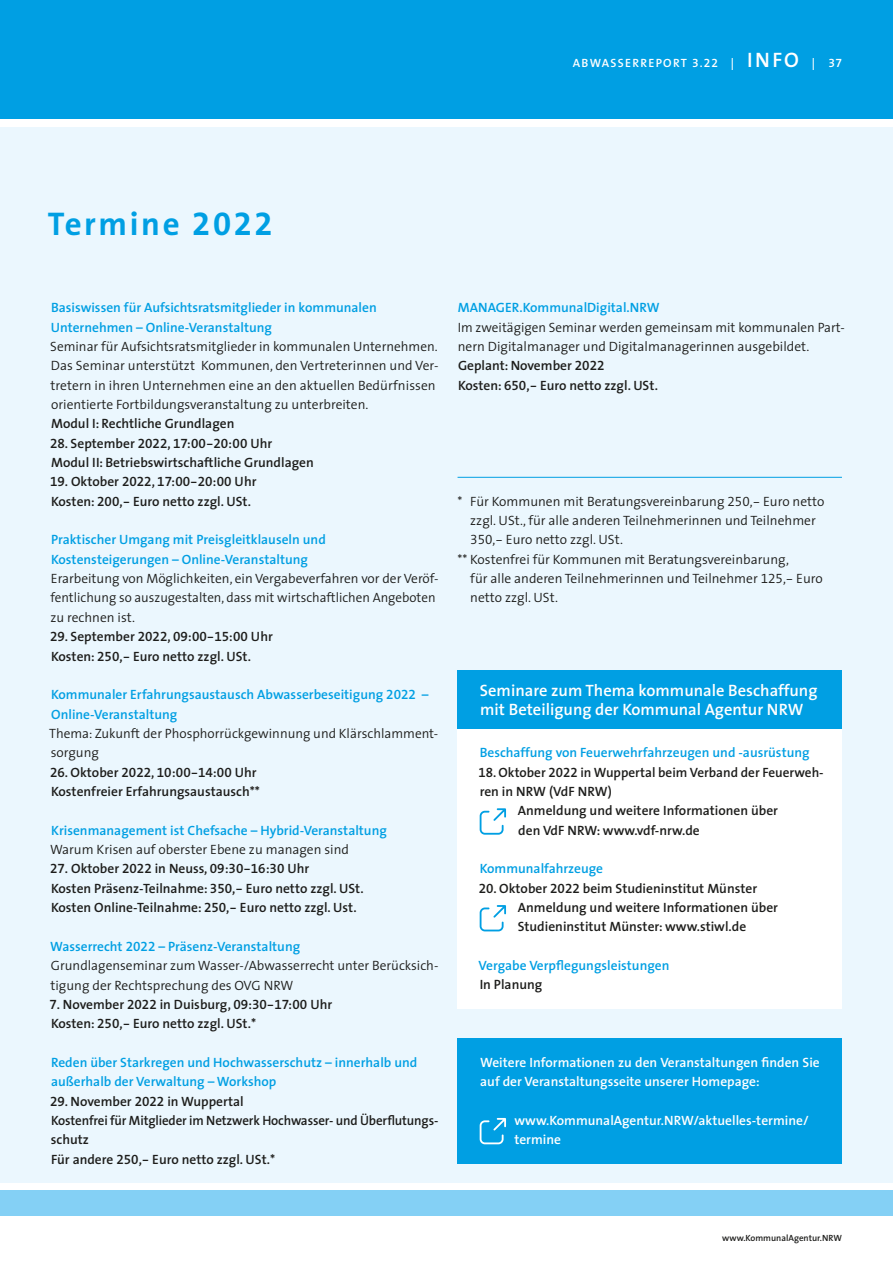
<style>
.page{position:relative;width:893px;height:1263px;background:#fff}
.page>*{position:absolute;margin:0;border:0;box-sizing:border-box;transform-origin:0 0}
.t1{font:700 33px "The Sans";letter-spacing:.08em;color:#009fe3}
.t2{font:600 16.5px/19.4px "The Sans";color:#fff}
.t3{font:300 13.5px/19.4px "The Sans";color:#1d1d1b}
.t4{font:600 13.5px/19.4px "The Sans";color:#1d1d1b}
.t5{font:600 13.5px/19.4px "The Sans";color:#009fe3}
.t6{font:13.5px "The Sans Semi Bold Expert";color:#1d1d1b}
.t7{font:600 13.5px/19.4px "The Sans";color:#fff}
.t8{font:600 12px "The Sans";letter-spacing:.105em;color:#fff}
.t9{font:600 9px "The Sans";color:#1d1d1b}
.s1{font-family:"The Sans Semi Bold Expert";font-weight:400}
.s2{font-size:21px}
.s3{font-family:"The Sans Bold Expert";font-weight:400}
.s4{font-family:"The Sans";font-weight:600}
.s5{font-weight:600;color:#009fe3}
.s6{font-family:"The Sans Semi Bold Expert";font-weight:400;color:#009fe3}
.s7{font-weight:600}
.s8{font-family:"The Sans Semi Light Expert";font-weight:400}
</style>
<div class="page">
<div style="left:0;top:0;width:893px;height:119px;background:#009fe3"></div>
<div style="left:0;top:1191px;width:893px;height:25px;background:#84d0f5"></div>
<div style="left:0;top:128px;width:893px;height:1055px;background:#ebf7fe"></div>
<div style="left:458px;top:728px;width:384px;height:281px;background:#fff"></div>
<div style="left:458px;top:670px;width:384px;height:58px;background:#009fe3"></div>
<div style="left:458px;top:1038px;width:384px;height:126px;background:#009fe3"></div>
<svg style="left:480px;top:808px;width:26px;height:27px"></svg>
<svg style="left:480px;top:905px;width:26px;height:26px"></svg>
<svg style="left:480px;top:1118px;width:26px;height:26px"></svg>
<hr style="left:458px;top:477px;width:384px;height:1px;background:#009fe3">
<p class="t8" style="left:573px;top:53px;width:271px">ABWASSERREPORT <span class="s1">3.22</span> | <span class="s2">INFO</span> | <span class="s1">37</span></p>
<h1 class="t1" style="left:48px;top:196px;width:226px">Termine <span class="s3">2022</span></h1>
<p class="t5" style="left:51px;top:298px;width:327px">Basiswissen für Aufsichtsratsmitglieder in kommunalen<br>Unternehmen – Online-Veranstaltung</p>
<p class="t3" style="left:50px;top:336px;width:390px">Seminar für Aufsichtsratsmitglieder in kommunalen Unternehmen.<br>Das Seminar unterstützt Kommunen, den Vertreterinnen und Ver&shy;tretern in ihren Unternehmen eine an den aktuellen Bedürfnissen orientierte Fortbildungsveranstaltung zu unterbreiten.</p>
<p class="t4" style="left:51px;top:414px;width:185px">Modul I: Rechtliche Grundlagen</p>
<p class="t6" style="left:50px;top:432px;width:224px">28<span class="s4">. September</span> 2022<span class="s4">,</span> 17:00-20:00 <span class="s4">Uhr</span></p>
<p class="t4" style="left:51px;top:452px;width:264px">Modul II: Betriebswirtschaftliche Grundlagen</p>
<p class="t6" style="left:50px;top:470px;width:208px">19. <span class="s4">Oktober</span> 2022<span class="s4">,</span> 17:00-20:00 <span class="s4">Uhr</span></p>
<p class="t4" style="left:51px;top:491px;width:201px">Kosten: <span class="s1">200,-</span> Euro netto zzgl. USt.</p>
<p class="t5" style="left:51px;top:530px;width:276px">Praktischer Umgang mit Preisgleitklauseln und<br>Kostensteigerungen – Online-Veranstaltung</p>
<p class="t3" style="left:50px;top:568px;width:390px">Erarbeitung von Möglichkeiten, ein Vergabeverfahren vor der Veröf&shy;fentlichung so auszugestalten, dass mit wirtschaftlichen Angeboten zu rechnen ist.</p>
<p class="t6" style="left:50px;top:625px;width:224px">29<span class="s4">. September</span> 2022<span class="s4">,</span> 09:00-15:00 <span class="s4">Uhr</span></p>
<p class="t4" style="left:51px;top:646px;width:201px">Kosten: <span class="s1">250,-</span> Euro netto zzgl. USt.</p>
<p class="t5" style="left:51px;top:685px;width:379px">Kommunaler Erfahrungsaustausch Abwasserbeseitigung <span class="s1">2022</span> –<br>Online-Veranstaltung</p>
<p class="t3" style="left:49px;top:723px;width:391px">Thema: Zukunft der Phosphorrückgewinnung und Klärschlamment&shy;sorgung</p>
<p class="t6" style="left:50px;top:761px;width:208px">26<span class="s4">. Oktober</span> 2022<span class="s4">,</span> 10:00-14:00 <span class="s4">Uhr</span></p>
<p class="t4" style="left:51px;top:781px;width:210px">Kostenfreier Erfahrungsaustausch**</p>
<p class="t5" style="left:51px;top:820px;width:337px">Krisenmanagement ist Chefsache – Hybrid-Veranstaltung</p>
<p class="t3" style="left:50px;top:839px;width:301px">Warum Krisen auf oberster Ebene zu managen sind</p>
<p class="t6" style="left:50px;top:857px;width:261px">27. <span class="s4">Oktober</span> 2022 <span class="s4">in Neuss,</span> 09:30-16:30 <span class="s4">Uhr</span></p>
<p class="t4" style="left:51px;top:878px;width:314px">Kosten Präsenz-Teilnahme: <span class="s1">350,-</span> Euro netto zzgl. USt.<br>Kosten Online-Teilnahme: <span class="s1">250,-</span> Euro netto zzgl. Ust.</p>
<p class="t3" style="left:50px;top:936px;width:390px"><span class="s5">Wasserrecht</span> <span class="s6">2022</span> <span class="s5">– Präsenz-Veranstaltung<br></span>Grundlagenseminar zum Wasser-/Abwasserrecht unter Berücksich&shy;tigung der Rechtsprechung des OVG NRW</p>
<p class="t4" style="left:49px;top:994px;width:284px"><span class="s1">7.</span> November <span class="s1">2022</span> in Duisburg, <span class="s1">09:30-17:00</span> Uhr<br>Kosten: <span class="s1">250,-</span> Euro netto zzgl. USt.*</p>
<p class="t5" style="left:51px;top:1052px;width:368px">Reden über Starkregen und Hochwasserschutz – innerhalb und außerhalb der Verwaltung – Workshop</p>
<p class="t4" style="left:50px;top:1091px;width:389px"><span class="s1">29</span>. November <span class="s1">2022</span> in Wuppertal<br>Kostenfrei für Mitglieder im Netzwerk Hochwasser- und Überflutungs&shy;schutz<br>Für andere <span class="s1">250,-</span> Euro netto zzgl. USt.*</p>
<p class="t5" style="left:458px;top:298px;width:203px">MANAGER.KommunalDigital.NRW</p>
<p class="t3" style="left:458px;top:317px;width:389px">Im zweitägigen Seminar werden gemeinsam mit kommunalen Part&shy;nern Digitalmanager und Digitalmanagerinnen ausgebildet.<br><span class="s7">Geplant: November</span> <span class="s1">2022<br></span><span class="s7">Kosten:</span> <span class="s1">650,-</span> <span class="s7">Euro netto zzgl. USt.</span></p>
<p class="t3" style="left:458px;top:491px;width:368px">* Für Kommunen mit Beratungsvereinbarung <span class="s8">250,-</span> Euro netto</p>
<p class="t3" style="left:470px;top:510px;width:347px">zzgl. USt., für alle anderen Teilnehmerinnen und Teilnehmer</p>
<p class="t3" style="left:470px;top:530px;width:154px"><span class="s8">350,-</span> Euro netto zzgl. USt.</p>
<p class="t3" style="left:458px;top:549px;width:333px">** Kostenfrei für Kommunen mit Beratungsvereinbarung,</p>
<p class="t3" style="left:470px;top:568px;width:354px">für alle anderen Teilnehmerinnen und Teilnehmer <span class="s8">125,-</span> Euro</p>
<p class="t3" style="left:470px;top:588px;width:89px">netto zzgl. USt.</p>
<p class="t2" style="left:480px;top:680px;width:339px">Seminare zum Thema kommunale Beschaffung mit Beteiligung der Kommunal Agentur NRW</p>
<p class="t5" style="left:480px;top:743px;width:331px">Beschaffung von Feuerwehrfahrzeugen und -ausrüstung</p>
<p class="t4" style="left:479px;top:762px;width:347px"><span class="s1">18</span>. Oktober <span class="s1">2022</span> in Wuppertal beim Verband der Feuerweh-</p>
<p class="t4" style="left:480px;top:781px;width:134px">ren in NRW (VdF NRW)</p>
<p class="t4" style="left:518px;top:801px;width:262px">Anmeldung und weitere Informationen über</p>
<p class="t4" style="left:518px;top:820px;width:183px">den VdF NRW: www.vdf-nrw.de</p>
<p class="t5" style="left:480px;top:859px;width:125px">Kommunalfahrzeuge</p>
<p class="t4" style="left:518px;top:878px;width:262px;text-indent:-39px"><span class="s1">20</span>. Oktober <span class="s1">2022</span> beim Studieninstitut Münster<br>Anmeldung und weitere Informationen über<br>Studieninstitut Münster: www.stiwl.de</p>
<p class="t5" style="left:479px;top:955px;width:192px">Vergabe Verpflegungsleistungen</p>
<p class="t4" style="left:480px;top:975px;width:64px">In Planung</p>
<p class="t7" style="left:480px;top:1052px;width:341px">Weitere Informationen zu den Veranstaltungen finden Sie auf der Veranstaltungsseite unserer Homepage:</p>
<p class="t7" style="left:514px;top:1110px;width:296px">www.KommunalAgentur.NRW/aktuelles-termine/ termine</p>
<p class="t9" style="left:722px;top:1230px;width:121px">www.KommunalAgentur.NRW</p>
</div>
